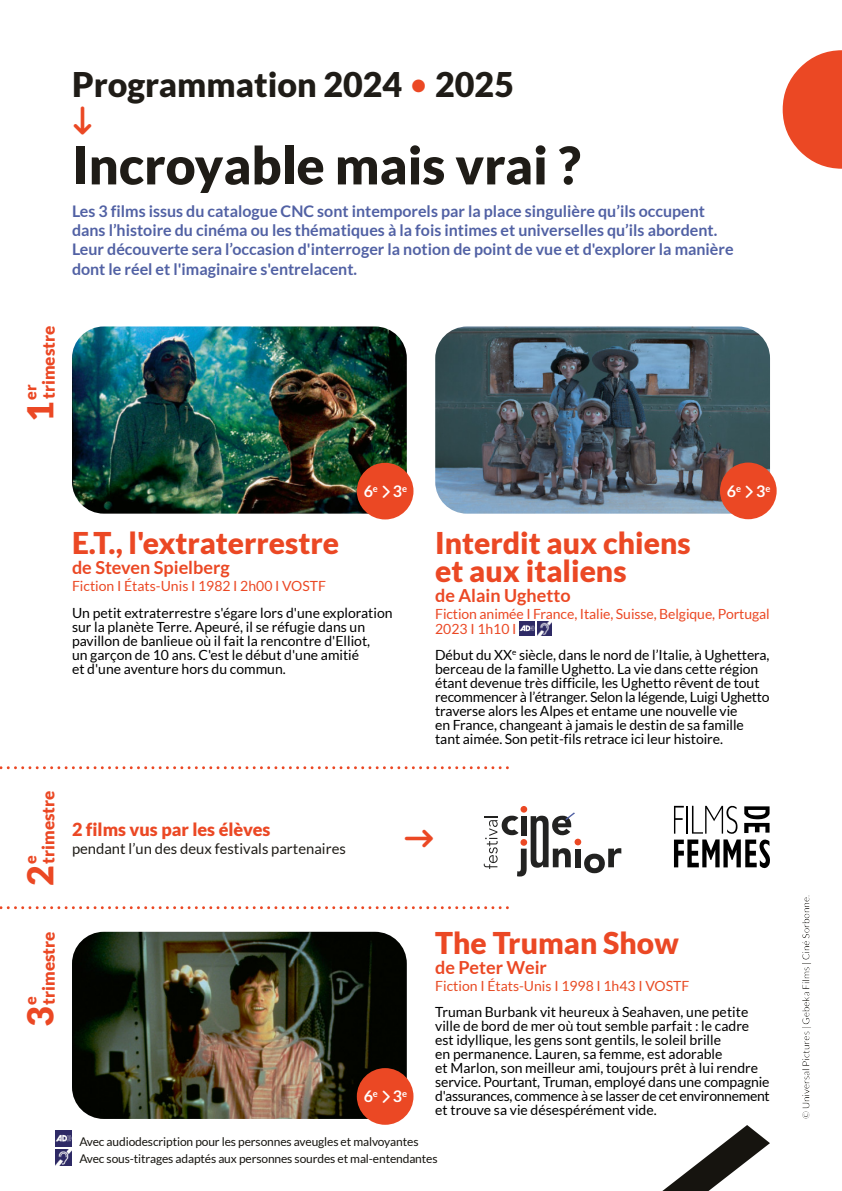
<style>
.page{position:relative;width:842px;height:1191px;background:#fff}
.page>*{position:absolute;margin:0;border:0;box-sizing:border-box;transform-origin:0 0}
.t1{font:900 52px "Lato";color:#1f1c17}
.t2{font:900 35.6px "Lato";color:#eb4824}
.t3{font:900 34px "Lato";color:#1f1c17}
.t4{font:900 30px "Lato";color:#eb4824}
.t5{font:700 18px "Lato";color:#eb4824}
.t6{font:900 18px "Lato";color:#eb4824}
.t7{font:900 17px "Lato";color:#eb4824}
.t8{font:700 16px "Lato";color:#5161a4}
.t9{font:700 16px "Lato";color:#fff}
.t10{font:900 16px "Lato";color:#eb4824}
.t11{font:14.8px "Lato";color:#1f1c17}
.t12{font:14px "Lato";letter-spacing:-.005em;color:#000}
.t13{font:14px "Lato";letter-spacing:-.005em;color:#eb4824}
.t14{font:14px "Lato";color:#e84b24}
.t15{font:12px "Lato";letter-spacing:-.01em;color:#16140f}
.t16{font:10px "Lato";letter-spacing:-.01em;color:#16140f}
.t17{font:700 9.4px "Lato";color:#fff}
.t18{font:8.2px "Lato";color:#000}
.s1{font-weight:400;color:#eb4824}
</style>
<div class="page">
<svg style="left:783px;top:50px;width:59px;height:119px"></svg>
<svg style="left:662px;top:1125px;width:108px;height:66px"></svg>
<img style="left:72px;top:326px;width:335px;height:187px;border-radius:32px">
<div style="left:357px;top:463px;width:56px;height:56px;background:#eb4824;border-radius:50%"></div>
<img style="left:435px;top:326px;width:335px;height:187px;border-radius:32px">
<div style="left:720px;top:462px;width:57px;height:57px;background:#eb4824;border-radius:50%"></div>
<svg style="left:674px;top:805px;width:96px;height:63px"></svg>
<hr style="left:686px;top:806px;width:2px;height:27px;background:#000">
<img style="left:72px;top:931px;width:335px;height:188px;border-radius:32px">
<div style="left:357px;top:1068px;width:56px;height:56px;background:#eb4824;border-radius:50%"></div>
<svg style="left:484px;top:806px;width:137px;height:70px"></svg>
<img style="left:520px;top:621px;width:14px;height:14px">
<img style="left:538px;top:621px;width:14px;height:14px">
<img style="left:56px;top:1131px;width:16px;height:15px">
<img style="left:56px;top:1149px;width:15px;height:16px">
<svg style="left:1px;top:766px;width:508px;height:3px"></svg>
<svg style="left:1px;top:906px;width:508px;height:3px"></svg>
<p class="t3" style="left:72px;top:70px;width:444px">Programmation 2024 <span class="s1">•</span> 2025</p>
<p class="t1" style="left:72px;top:143px;width:510px">Incroyable mais vrai ?</p>
<p class="t8" style="left:72px;top:204px;width:635px">Les 3 films issus du catalogue CNC sont intemporels par la place singulière qu’ils occupent</p>
<p class="t8" style="left:72px;top:223px;width:647px">dans l’histoire du cinéma ou les thématiques à la fois intimes et universelles qu’ils abordent.</p>
<p class="t8" style="left:72px;top:242px;width:663px">Leur découverte sera l’occasion d'interroger la notion de point de vue et d'explorer la manière</p>
<p class="t8" style="left:72px;top:262px;width:287px">dont le réel et l'imaginaire s'entrelacent.</p>
<p class="t7" style="left:41px;top:399px;width:75px;rotate:-90deg">trimestre</p>
<p class="t10" style="left:24px;top:400px;width:17px;rotate:-90deg">er</p>
<p class="t2" style="left:25px;top:422px;width:22px;rotate:-90deg">1</p>
<p class="t4" style="left:72px;top:530px;width:269px">E.T., l'extraterrestre</p>
<p class="t5" style="left:72px;top:559px;width:159px">de Steven Spielberg</p>
<p class="t13" style="left:72px;top:579px;width:256px">Fiction I États-Unis I 1982 I 2h00 I VOSTF</p>
<p class="t9" style="left:364px;top:484px;width:11px">6</p>
<p class="t17" style="left:373px;top:484px;width:6px">e</p>
<p class="t9" style="left:393px;top:484px;width:11px">3</p>
<p class="t17" style="left:402px;top:484px;width:6px">e</p>
<p class="t12" style="left:72px;top:606px;width:322px">Un petit extraterrestre s'égare lors d'une exploration</p>
<p class="t12" style="left:72px;top:620px;width:295px">sur la planète Terre. Apeuré, il se réfugie dans un</p>
<p class="t12" style="left:72px;top:634px;width:300px">pavillon de banlieue où il fait la rencontre d'Elliot,</p>
<p class="t12" style="left:72px;top:648px;width:289px">un garçon de 10 ans. C'est le début d'une amitié</p>
<p class="t12" style="left:72px;top:662px;width:215px">et d'une aventure hors du commun.</p>
<p class="t7" style="left:41px;top:863px;width:75px;rotate:-90deg">trimestre</p>
<p class="t10" style="left:24px;top:863px;width:10px;rotate:-90deg">e</p>
<p class="t2" style="left:25px;top:885px;width:22px;rotate:-90deg">2</p>
<p class="t6" style="left:72px;top:821px;width:200px">2 films vus par les élèves</p>
<p class="t11" style="left:72px;top:842px;width:275px">pendant l’un des deux festivals partenaires</p>
<p class="t9" style="left:727px;top:484px;width:11px">6</p>
<p class="t17" style="left:736px;top:484px;width:6px">e</p>
<p class="t9" style="left:756px;top:484px;width:11px">3</p>
<p class="t17" style="left:765px;top:484px;width:6px">e</p>
<p class="t4" style="left:435px;top:530px;width:257px">Interdit aux chiens</p>
<p class="t4" style="left:435px;top:558px;width:193px">et aux italiens</p>
<p class="t5" style="left:435px;top:587px;width:137px">de Alain Ughetto</p>
<p class="t13" style="left:435px;top:607px;width:336px">Fiction animée I France, Italie, Suisse, Belgique, Portugal</p>
<p class="t13" style="left:435px;top:622px;width:83px">2023 I 1h10 I</p>
<p class="t12" style="left:435px;top:649px;width:79px">Début du XX</p>
<p class="t18" style="left:512px;top:649px;width:6px">e</p>
<p class="t12" style="left:519px;top:649px;width:252px">siècle, dans le nord de l’Italie, à Ughettera,</p>
<p class="t12" style="left:435px;top:663px;width:325px">berceau de la famille Ughetto. La vie dans cette région</p>
<p class="t12" style="left:435px;top:677px;width:326px">étant devenue très difficile, les Ughetto rêvent de tout</p>
<p class="t12" style="left:435px;top:691px;width:336px">recommencer à l’étranger. Selon la légende, Luigi Ughetto</p>
<p class="t12" style="left:435px;top:705px;width:304px">traverse alors les Alpes et entame une nouvelle vie</p>
<p class="t12" style="left:435px;top:719px;width:310px">en France, changeant à jamais le destin de sa famille</p>
<p class="t12" style="left:435px;top:733px;width:289px">tant aimée. Son petit-fils retrace ici leur histoire.</p>
<p class="t7" style="left:41px;top:1004px;width:75px;rotate:-90deg">trimestre</p>
<p class="t4" style="left:435px;top:930px;width:245px">The Truman Show</p>
<p class="t5" style="left:435px;top:959px;width:113px">de Peter Weir</p>
<p class="t14" style="left:435px;top:979px;width:256px">Fiction I États-Unis I 1998 I 1h43 I VOSTF</p>
<p class="t10" style="left:24px;top:1004px;width:10px;rotate:-90deg">e</p>
<p class="t2" style="left:25px;top:1026px;width:22px;rotate:-90deg">3</p>
<p class="t9" style="left:364px;top:1089px;width:11px">6</p>
<p class="t17" style="left:373px;top:1089px;width:6px">e</p>
<p class="t9" style="left:393px;top:1089px;width:11px">3</p>
<p class="t17" style="left:402px;top:1089px;width:6px">e</p>
<p class="t12" style="left:435px;top:1006px;width:315px">Truman Burbank vit heureux à Seahaven, une petite</p>
<p class="t12" style="left:435px;top:1020px;width:316px">ville de bord de mer où tout semble parfait : le cadre</p>
<p class="t12" style="left:435px;top:1034px;width:287px">est idyllique, les gens sont gentils, le soleil brille</p>
<p class="t12" style="left:435px;top:1048px;width:289px">en permanence. Lauren, sa femme, est adorable</p>
<p class="t12" style="left:435px;top:1062px;width:324px">et Marlon, son meilleur ami, toujours prêt à lui rendre</p>
<p class="t12" style="left:435px;top:1076px;width:336px">service. Pourtant, Truman, employé dans une compagnie</p>
<p class="t12" style="left:435px;top:1090px;width:336px">d'assurances, commence à se lasser de cet environnement</p>
<p class="t12" style="left:435px;top:1104px;width:223px">et trouve sa vie désespérément vide.</p>
<p class="t15" style="left:79px;top:1136px;width:341px">Avec audiodescription pour les personnes aveugles et malvoyantes</p>
<p class="t15" style="left:79px;top:1153px;width:360px">Avec sous-titrages adaptés aux personnes sourdes et mal-entendantes</p>
<p class="t16" style="left:801px;top:1119px;width:225px;rotate:-90deg">© Universal Pictures | Gebeka Films | Ciné Sorbonne.</p>
</div>
